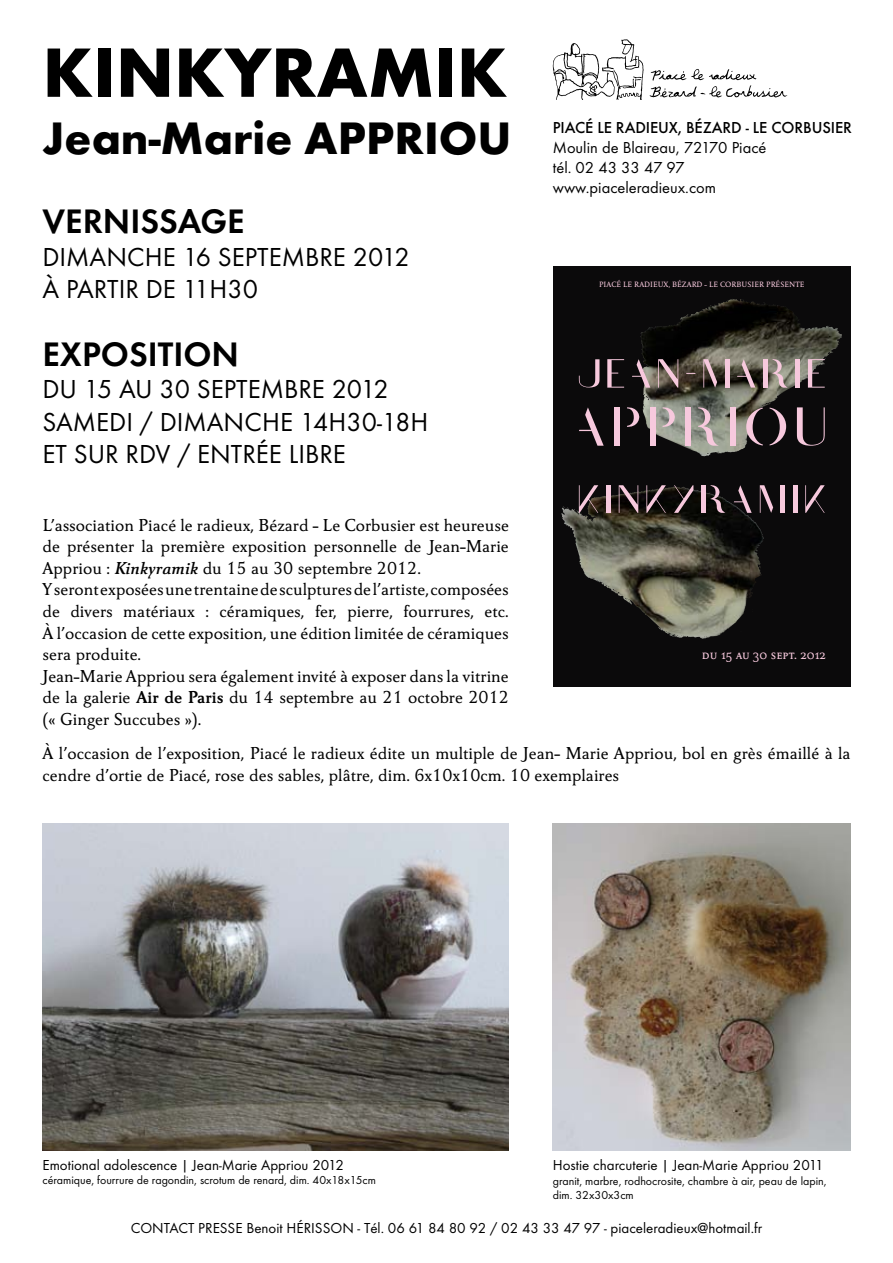
<style>
.page{position:relative;width:893px;height:1263px;background:#fff}
.page>*{position:absolute;margin:0;border:0;box-sizing:border-box;transform-origin:0 0}
.t1{font:700 72.3px "Futura T";color:#000}
.t2{font:700 47.25px "Futura T";color:#000}
.t3{font:600 35.25px "Futura T";color:#000}
.t4{font:27px/32.4px "Futura T";color:#000}
.t5{font:500 18px/21.6px "Carre Noir";color:#000}
.t6{font:16.5px/19.8px "Futura T";color:#000}
.t7{font:500 16.5px "Futura T";letter-spacing:-.005em;color:#000}
.t8{font:15px "Futura T";color:#000}
.t9{font:500 14.25px "Carre Noir Small Caps";color:#f7c9dd}
.t10{font:12px/14.4px "Futura T";color:#000}
.t11{font:500 7.95px "Carre Noir Small Caps";color:#f7c9dd}
.s1{font-family:"Carre Noir Demi";font-weight:400;font-style:italic}
.s2{font-weight:700}
</style>
<div class="page">
<svg style="left:553px;top:266px;width:297px;height:421px;fill:#0b0a0b"></svg>
<img style="left:702px;top:298px;width:31px;height:13px">
<img style="left:638px;top:486px;width:36px;height:7px">
<svg style="left:579px;top:359px;width:20px;height:28px"></svg>
<svg style="left:607px;top:359px;width:17px;height:29px"></svg>
<svg style="left:632px;top:359px;width:18px;height:29px"></svg>
<svg style="left:658px;top:359px;width:20px;height:29px"></svg>
<svg style="left:703px;top:359px;width:14px;height:29px"></svg>
<hr style="left:725px;top:359px;width:4px;height:29px;background:#f7c9dd">
<svg style="left:737px;top:359px;width:18px;height:29px"></svg>
<svg style="left:808px;top:359px;width:17px;height:29px"></svg>
<hr style="left:796px;top:359px;width:4px;height:29px;background:#f7c9dd">
<svg style="left:773px;top:359px;width:15px;height:29px"></svg>
<hr style="left:763px;top:359px;width:4px;height:29px;background:#f7c9dd">
<svg style="left:579px;top:407px;width:25px;height:39px"></svg>
<div style="left:730px;top:407px;width:5px;height:39px;background:#f7c9dd"></div>
<svg style="left:797px;top:407px;width:28px;height:39px"></svg>
<svg style="left:698px;top:407px;width:21px;height:39px"></svg>
<div style="left:686px;top:407px;width:5px;height:39px;background:#f7c9dd"></div>
<div style="left:614px;top:407px;width:6px;height:39px;background:#f7c9dd"></div>
<svg style="left:627px;top:407px;width:13px;height:20px"></svg>
<svg style="left:746px;top:408px;width:17px;height:37px"></svg>
<svg style="left:770px;top:408px;width:16px;height:37px"></svg>
<div style="left:650px;top:407px;width:6px;height:39px;background:#f7c9dd"></div>
<svg style="left:663px;top:407px;width:12px;height:20px"></svg>
<svg style="left:674px;top:485px;width:19px;height:28px"></svg>
<svg style="left:619px;top:485px;width:19px;height:28px"></svg>
<div style="left:606px;top:485px;width:5px;height:28px;background:#f7c9dd"></div>
<svg style="left:579px;top:485px;width:19px;height:28px"></svg>
<svg style="left:646px;top:485px;width:20px;height:28px"></svg>
<svg style="left:734px;top:485px;width:18px;height:28px"></svg>
<svg style="left:760px;top:485px;width:13px;height:28px"></svg>
<hr style="left:781px;top:485px;width:4px;height:28px;background:#f7c9dd">
<hr style="left:793px;top:485px;width:4px;height:28px;background:#f7c9dd">
<svg style="left:711px;top:485px;width:15px;height:28px"></svg>
<hr style="left:702px;top:485px;width:4px;height:28px;background:#f7c9dd">
<svg style="left:805px;top:485px;width:20px;height:28px"></svg>
<img style="left:553px;top:823px;width:297px;height:327px">
<img style="left:43px;top:823px;width:466px;height:327px">
<svg style="left:553px;top:39px;width:90px;height:61px"></svg>
<svg style="left:650px;top:69px;width:137px;height:28px"></svg>
<h1 class="t1" style="left:43px;top:30px;width:466px">KINKYRAMIK</h1>
<h2 class="t2" style="left:43px;top:110px;width:470px">Jean-Marie APPRIOU</h2>
<h3 class="t3" style="left:43px;top:201px;width:204px">VERNISSAGE</h3>
<h3 class="t4" style="left:43px;top:240px;width:369px">DIMANCHE 16 SEPTEMBRE 2012<br>À PARTIR DE 11H30</h3>
<h3 class="t3" style="left:43px;top:333px;width:198px">EXPOSITION</h3>
<h3 class="t4" style="left:43px;top:373px;width:387px">DU 15 AU 30 SEPTEMBRE 2012<br>SAMEDI / DIMANCHE 14H30-18H<br>ET SUR RDV / ENTRÉE LIBRE</h3>
<p class="t5" style="left:43px;top:514px;width:468px">L’association Piacé le radieux, Bézard - Le Corbusier est heureuse de présenter la première exposition personnelle de Jean-Marie Appriou : <span class="s1">Kinkyramik</span> du 15 au 30 septembre 2012.<br>Y seront exposées une trentaine de sculptures de l’artiste, composées de divers matériaux : céramiques, fer, pierre, fourrures, etc.<br>À l’occasion de cette exposition, une édition limitée de céramiques sera produite.<br>Jean-Marie Appriou sera également invité à exposer dans la vitrine de la galerie <span class="s2">Air de Paris</span> du 14 septembre au 21 octobre 2012 (« Ginger Succubes »).</p>
<p class="t7" style="left:553px;top:118px;width:301px">PIACÉ LE RADIEUX, BÉZARD - LE CORBUSIER</p>
<p class="t6" style="left:553px;top:138px;width:215px">Moulin de Blaireau, 72170 Piacé tél. 02 43 33 47 97 www.piaceleradieux.com</p>
<p class="t11" style="left:599px;top:279px;width:207px">PIACÉ LE RADIEUX, BÉZARD - LE CORBUSIER PRÉSENTE</p>
<p class="t9" style="left:702px;top:646px;width:125px">du 15 au 30 sept. 2012</p>
<p class="t5" style="left:43px;top:743px;width:809px">À l’occasion de l’exposition, Piacé le radieux édite un multiple de Jean- Marie Appriou, bol en grès émaillé à la cendre d’ortie de Piacé, rose des sables, plâtre, dim. 6x10x10cm. 10 exemplaires</p>
<p class="t8" style="left:43px;top:1156px;width:303px">Emotional adolescence | Jean-Marie Appriou 2012</p>
<p class="t10" style="left:43px;top:1173px;width:335px">céramique, fourrure de ragondin, scrotum de renard, dim. 40x18x15cm</p>
<p class="t8" style="left:553px;top:1157px;width:272px">Hostie charcuterie | Jean-Marie Appriou 2011</p>
<p class="t10" style="left:553px;top:1173px;width:275px">granit, marbre, rodhocrosite, chambre à air, peau de lapin, dim. 32x30x3cm</p>
<p class="t8" style="left:131px;top:1219px;width:633px">CONTACT PRESSE Benoit HÉRISSON - Tél. 06 61 84 80 92 / 02 43 33 47 97 - piaceleradieux@hotmail.fr</p>
</div>
